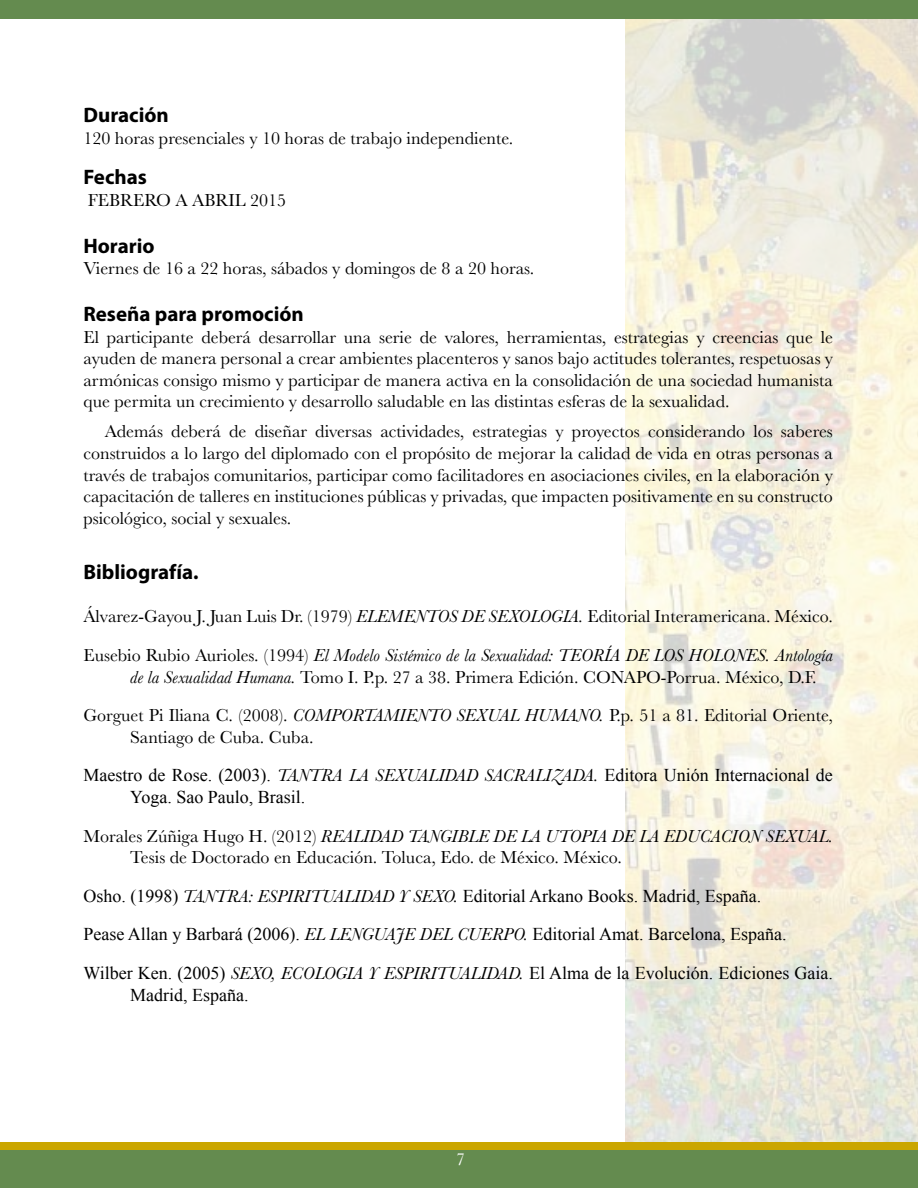
<style>
.page{position:relative;width:918px;height:1188px;background:#fff}
.page>*{position:absolute;margin:0;border:0;box-sizing:border-box;transform-origin:0 0}
.t1{font:700 21px "Myriad Pro";color:#000}
.t2{font:18px/21.6px "Baskerville";color:#000}
.t3{font:18px/38.5px "Times New Roman";color:#000}
.t4{font:18px "Baskerville";color:#fff}
.s1{font-style:italic}
.s2{font-family:"Baskerville";font-style:italic}
</style>
<div class="page">
<img style="left:626px;top:19px;width:292px;height:1123px">
<div style="left:0;top:1147px;width:918px;height:41px;background:#648b4f"></div>
<div style="left:0;top:0;width:918px;height:19px;background:#648b4f"></div>
<div style="left:0;top:1142px;width:918px;height:8px;background:#caa600"></div>
<p class="t1" style="left:83px;top:101px;width:87px">Duración</p>
<p class="t2" style="left:83px;top:127px;width:431px">120 horas presenciales y 10 horas de trabajo independiente.</p>
<p class="t1" style="left:83px;top:163px;width:65px">Fechas</p>
<p class="t2" style="left:88px;top:189px;width:200px">FEBRERO A ABRIL 2015</p>
<p class="t1" style="left:83px;top:232px;width:73px">Horario</p>
<p class="t2" style="left:83px;top:257px;width:452px">Viernes de 16 a 22 horas, sábados y domingos de 8 a 20 horas.</p>
<p class="t1" style="left:83px;top:300px;width:222px">Reseña para promoción</p>
<p class="t2" style="left:83px;top:326px;width:751px;text-align:justify">El participante deberá desarrollar una serie de valores, herramientas, estrategias y creencias que le ayuden de manera personal a crear ambientes placenteros y sanos bajo actitudes tolerantes, respetuosas y armónicas consigo mismo y participar de manera activa en la consolidación de una sociedad humanista que permita un crecimiento y desarrollo saludable en las distintas esferas de la sexualidad.</p>
<p class="t2" style="left:83px;top:421px;width:751px;text-align:justify;text-indent:21px">Además deberá de diseñar diversas actividades, estrategias y proyectos considerando los saberes construidos a lo largo del diplomado con el propósito de mejorar la calidad de vida en otras personas a través de trabajos comunitarios, participar como facilitadores en asociaciones civiles, en la elaboración y capacitación de talleres en instituciones públicas y privadas, que impacten positivamente en su constructo psicológico, social y sexuales.</p>
<p class="t1" style="left:83px;top:558px;width:117px">Bibliografía.</p>
<p class="t2" style="left:83px;top:597px;width:751px;line-height:38.5px">Álvarez-Gayou J. Juan Luis Dr. (1979) <span class="s1">ELEMENTOS DE SEXOLOGIA.</span> Editorial Interamericana. México.<br>Eusebio Rubio Aurioles. (1994) <span class="s1">El Modelo Sistémico de la Sexualidad: TEORÍA DE LOS HOLONES. Antología</span></p>
<p class="t2" style="left:83px;top:657px;width:751px;line-height:38.5px;text-indent:47px"><span class="s1">de la Sexualidad Humana.</span> Tomo I. P.p. 27 a 38. Primera Edición. CONAPO-Porrua. México, D.F.<br>Gorguet Pi Iliana C. (2008). <span class="s1">COMPORTAMIENTO SEXUAL HUMANO.</span> P.p. 51 a 81. Editorial Oriente,</p>
<p class="t2" style="left:130px;top:726px;width:185px">Santiago de Cuba. Cuba.</p>
<p class="t3" style="left:130px;top:765px;width:704px;line-height:21.6px;text-indent:-47px">Maestro de Rose. (2003). <span class="s2">TANTRA LA SEXUALIDAD SACRALIZADA.</span> Editora Unión Internacional de<br>Yoga. Sao Paulo, Brasil.</p>
<p class="t2" style="left:130px;top:825px;width:704px;text-indent:-47px">Morales Zúñiga Hugo H. (2012) <span class="s1">REALIDAD TANGIBLE DE LA UTOPIA DE LA EDUCACION SEXUAL.<br></span>Tesis de Doctorado en Educación. Toluca, Edo. de México. México.</p>
<p class="t3" style="left:83px;top:876px;width:751px">Osho. (1998) <span class="s2">TANTRA: ESPIRITUALIDAD Y SEXO.</span> Editorial Arkano Books. Madrid, España.<br>Pease Allan y Barbará (2006). <span class="s2">EL LENGUAJE DEL CUERPO.</span> Editorial Amat. Barcelona, España.<br>Wilber Ken. (2005) <span class="s2">SEXO, ECOLOGIA Y ESPIRITUALIDAD.</span> El Alma de la Evolución. Ediciones Gaia.</p>
<p class="t3" style="left:130px;top:975px;width:120px">Madrid, España.</p>
<p class="t4" style="left:456px;top:1149px;width:10px">7</p>
</div>
